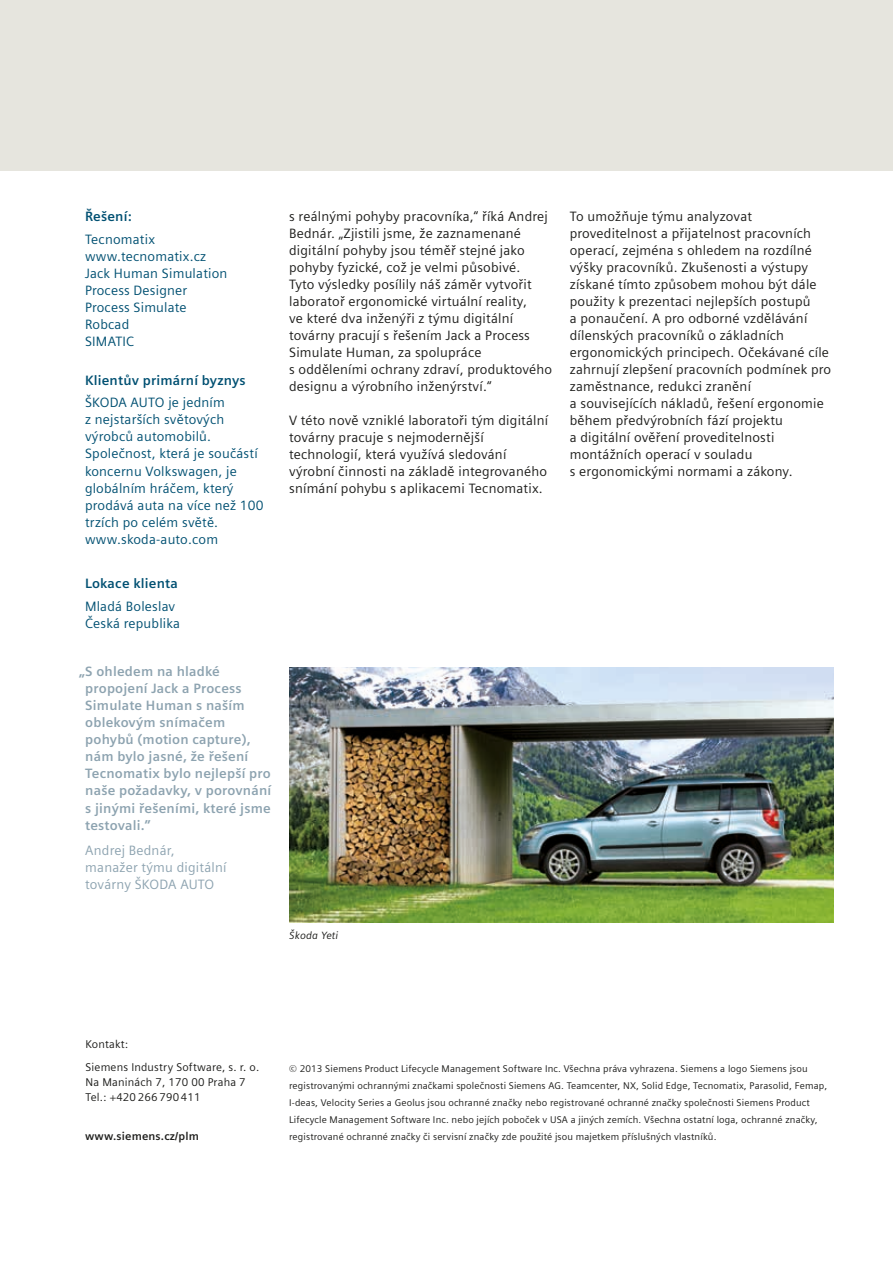
<style>
.page{position:relative;width:893px;height:1263px;background:#fff}
.page>*{position:absolute;margin:0;border:0;box-sizing:border-box;transform-origin:0 0}
.t1{font:13.5px/17px "Siemens Sans";letter-spacing:.015em;color:#1d1d1b}
.t2{font:13.5px/17px "Siemens Sans";letter-spacing:.015em;color:#005072}
.t3{font:700 13.5px/17px "Siemens Sans";letter-spacing:.015em;color:#8da3b0}
.t4{font:13.5px/17px "Siemens Sans";letter-spacing:.015em;color:#8da3b0}
.t5{font:700 13.5px "Siemens Sans";letter-spacing:.015em;color:#005072}
.t6{font:11.25px/23.5px "Siemens Sans";letter-spacing:.015em;color:#1d1d1b}
.t7{font:700 11.25px "Siemens Sans";letter-spacing:.015em;color:#1d1d1b}
.t8{font:italic 10.5px "Siemens Sans";letter-spacing:.015em;color:#1d1d1b}
.t9{font:9.75px/17px "Siemens Sans";letter-spacing:.015em;color:#1d1d1b}
</style>
<div class="page">
<div style="left:0;top:0;width:893px;height:170px;background:#e6e5de"></div>
<img style="left:289px;top:668px;width:544px;height:255px">
<p class="t5" style="left:85px;top:209px;width:48px">Řešení:</p>
<p class="t2" style="left:85px;top:230px;width:144px">Tecnomatix www.tecnomatix.cz<br>Jack Human Simulation<br>Process Designer<br>Process Simulate<br>Robcad<br>SIMATIC</p>
<p class="t5" style="left:85px;top:373px;width:162px">Klientův primární byznys</p>
<p class="t2" style="left:85px;top:394px;width:180px">ŠKODA AUTO je jedním<br>z nejstarších světových výrobců automobilů.<br>Společnost, která je součástí koncernu Volkswagen, je globálním hráčem, který prodává auta na více než 100 trzích po celém světě. www.skoda-auto.com</p>
<p class="t5" style="left:85px;top:576px;width:95px">Lokace klienta</p>
<p class="t2" style="left:85px;top:598px;width:97px">Mladá Boleslav<br>Česká republika</p>
<p class="t3" style="left:85px;top:663px;width:188px;text-indent:-6px">„S ohledem na hladké propojení Jack a Process<br>Simulate Human s naším oblekovým snímačem pohybů (motion capture), nám bylo jasné, že řešení<br>Tecnomatix bylo nejlepší pro naše požadavky, v porovnání s jinými řešeními, které jsme testovali.”</p>
<p class="t4" style="left:85px;top:842px;width:143px">Andrej Bednár, manažer týmu digitální továrny ŠKODA AUTO</p>
<p class="t1" style="left:289px;top:208px;width:265px">s reálnými pohyby pracovníka,“ říká Andrej Bednár. „Zjistili jsme, že zaznamenané digitální pohyby jsou téměř stejné jako pohyby fyzické, což je velmi působivé.<br>Tyto výsledky posílily náš záměr vytvořit laboratoř ergonomické virtuální reality,<br>ve které dva inženýři z týmu digitální továrny pracují s řešením Jack a Process Simulate Human, za spolupráce<br>s odděleními ochrany zdraví, produktového designu a výrobního inženýrství.“</p>
<p class="t1" style="left:289px;top:412px;width:261px">V této nově vzniklé laboratoři tým digitální továrny pracuje s nejmodernější technologií, která využívá sledování výrobní činnosti na základě integrovaného snímání pohybu s aplikacemi Tecnomatix.</p>
<p class="t8" style="left:289px;top:929px;width:51px">Škoda Yeti</p>
<p class="t1" style="left:570px;top:208px;width:263px">To umožňuje týmu analyzovat proveditelnost a přijatelnost pracovních operací, zejména s ohledem na rozdílné výšky pracovníků. Zkušenosti a výstupy získané tímto způsobem mohou být dále použity k prezentaci nejlepších postupů<br>a ponaučení. A pro odborné vzdělávání dílenských pracovníků o základních ergonomických principech. Očekávané cíle zahrnují zlepšení pracovních podmínek pro zaměstnance, redukci zranění<br>a souvisejících nákladů, řešení ergonomie během předvýrobních fází projektu<br>a digitální ověření proveditelnosti montážních operací v souladu<br>s ergonomickými normami a zákony.</p>
<p class="t6" style="left:86px;top:1032px;width:175px">Kontakt:<br>Siemens Industry Software, s. r. o.</p>
<p class="t6" style="left:86px;top:1075px;width:162px;line-height:15px">Na Maninách 7, 170 00 Praha 7<br>Tel.: +420 266 790 411</p>
<p class="t9" style="left:289px;top:1060px;width:540px">© 2013 Siemens Product Lifecycle Management Software Inc. Všechna práva vyhrazena. Siemens a logo Siemens jsou registrovanými ochrannými značkami společnosti Siemens AG. Teamcenter, NX, Solid Edge, Tecnomatix, Parasolid, Femap, I-deas, Velocity Series a Geolus jsou ochranné značky nebo registrované ochranné značky společnosti Siemens Product Lifecycle Management Software Inc. nebo jejích poboček v USA a jiných zemích. Všechna ostatní loga, ochranné značky,</p>
<p class="t7" style="left:85px;top:1129px;width:115px">www.siemens.cz/plm</p>
<p class="t9" style="left:289px;top:1128px;width:429px">registrované ochranné značky či servisní značky zde použité jsou majetkem příslušných vlastníků.</p>
</div>
